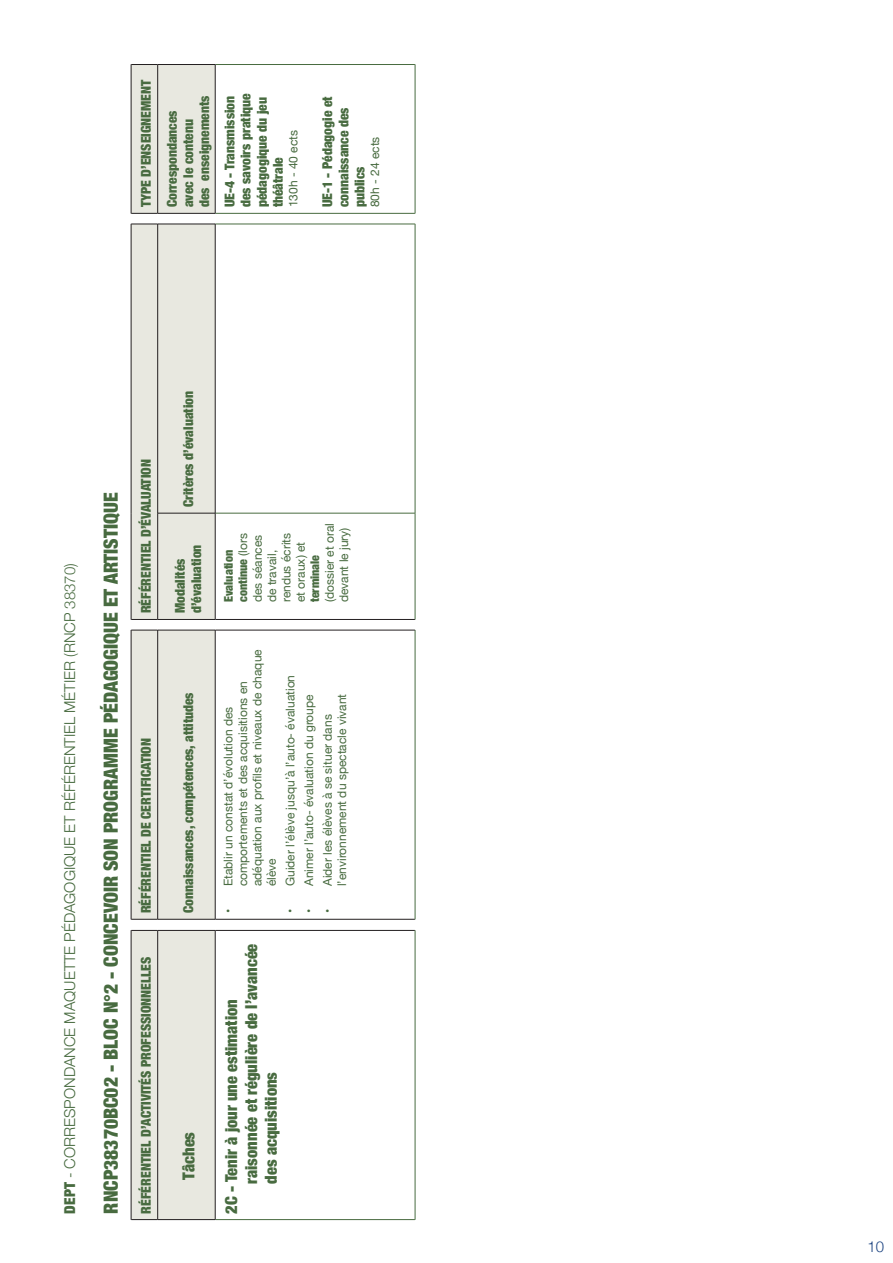
<style>
.page{position:relative;width:893px;height:1263px;background:#fff}
.page>*{position:absolute;margin:0;border:0;box-sizing:border-box;transform-origin:0 0}
.t1{font:900 condensed 19.5px "Helvetica Neue";color:#486b40}
.t2{font:900 condensed 16.5px/19.8px "Helvetica Neue";color:#486b40}
.t3{font:300 15px "Helvetica Neue";color:#486b40}
.t4{font:300 15px "Helvetica Neue";color:#1a4280}
.t5{font:900 condensed 13.5px/16.2px "Helvetica Neue";color:#486b40}
.t6{font:12px/14.4px "Helvetica Neue";color:#486b40}
.s1{font-weight:900;font-stretch:condensed}
</style>
<div class="page">
<div style="left:131px;top:65px;width:84px;height:1154px;background:#e8e8e0"></div>
<hr style="left:215px;top:930px;width:200px;height:1px;background:#231f20">
<hr style="left:215px;top:919px;width:200px;height:1px;background:#231f20">
<hr style="left:215px;top:1219px;width:200px;height:1px;background:#486b40">
<hr style="left:415px;top:930px;width:1px;height:290px;background:#486b40">
<hr style="left:215px;top:513px;width:200px;height:1px;background:#486b40">
<hr style="left:215px;top:224px;width:200px;height:1px;background:#486b40">
<hr style="left:215px;top:213px;width:200px;height:1px;background:#486b40">
<hr style="left:215px;top:64px;width:200px;height:1px;background:#486b40">
<hr style="left:415px;top:630px;width:1px;height:289px;background:#486b40">
<hr style="left:415px;top:513px;width:1px;height:107px;background:#486b40">
<hr style="left:415px;top:224px;width:1px;height:289px;background:#486b40">
<hr style="left:415px;top:64px;width:1px;height:150px;background:#486b40">
<hr style="left:131px;top:930px;width:1px;height:290px;background:#231f20">
<svg style="left:131px;top:1219px;width:26px;height:1px"></svg>
<svg style="left:131px;top:930px;width:26px;height:1px"></svg>
<svg style="left:132px;top:630px;width:25px;height:1px"></svg>
<hr style="left:157px;top:930px;width:1px;height:290px;background:#231f20">
<hr style="left:158px;top:1219px;width:57px;height:1px;background:#231f20">
<hr style="left:158px;top:930px;width:57px;height:1px;background:#231f20">
<hr style="left:158px;top:630px;width:57px;height:1px;background:#231f20">
<hr style="left:215px;top:930px;width:1px;height:290px;background:#231f20">
<hr style="left:215px;top:630px;width:200px;height:1px;background:#231f20">
<hr style="left:131px;top:630px;width:1px;height:289px;background:#231f20">
<svg style="left:131px;top:919px;width:26px;height:1px"></svg>
<hr style="left:131px;top:513px;width:1px;height:107px;background:#231f20">
<svg style="left:131px;top:619px;width:26px;height:1px"></svg>
<hr style="left:131px;top:224px;width:1px;height:289px;background:#231f20">
<svg style="left:131px;top:224px;width:26px;height:1px"></svg>
<hr style="left:157px;top:630px;width:1px;height:289px;background:#231f20">
<hr style="left:158px;top:919px;width:57px;height:1px;background:#231f20">
<hr style="left:157px;top:513px;width:1px;height:107px;background:#231f20">
<hr style="left:158px;top:619px;width:57px;height:1px;background:#231f20">
<hr style="left:157px;top:224px;width:1px;height:289px;background:#231f20">
<hr style="left:158px;top:513px;width:57px;height:1px;background:#231f20">
<hr style="left:158px;top:224px;width:57px;height:1px;background:#231f20">
<hr style="left:215px;top:630px;width:1px;height:289px;background:#231f20">
<hr style="left:215px;top:513px;width:1px;height:107px;background:#231f20">
<hr style="left:215px;top:619px;width:200px;height:1px;background:#231f20">
<hr style="left:215px;top:224px;width:1px;height:289px;background:#231f20">
<hr style="left:131px;top:64px;width:1px;height:150px;background:#231f20">
<svg style="left:131px;top:213px;width:26px;height:1px"></svg>
<svg style="left:131px;top:64px;width:26px;height:1px"></svg>
<hr style="left:157px;top:64px;width:1px;height:150px;background:#231f20">
<hr style="left:158px;top:213px;width:57px;height:1px;background:#231f20">
<hr style="left:158px;top:64px;width:57px;height:1px;background:#231f20">
<hr style="left:215px;top:64px;width:1px;height:150px;background:#231f20">
<p class="t5" style="left:137px;top:207px;width:129px;rotate:-90deg">TYPE D’ENSEIGNEMENT</p>
<p class="t5" style="left:163px;top:207px;width:113px;rotate:-90deg">Correspondances avec le contenu<br>des enseignements</p>
<p class="t5" style="left:221px;top:207px;width:116px;rotate:-90deg">UE-4 - Transmission des savoirs pratique pédagogique du jeu théâtrale</p>
<p class="t6" style="left:287px;top:207px;width:79px;rotate:-90deg">130h - 40 ects</p>
<p class="t5" style="left:319px;top:207px;width:112px;rotate:-90deg">UE-1 - Pédagogie et connaissance des publics</p>
<p class="t6" style="left:368px;top:207px;width:72px;rotate:-90deg">80h - 24 ects</p>
<p class="t3" style="left:58px;top:1213px;width:652px;rotate:-90deg"><span class="s1">DEPT</span> - CORRESPONDANCE MAQUETTE PÉDAGOGIQUE ET RÉFÉRENTIEL MÉTIER (RNCP 38370)</p>
<p class="t1" style="left:95px;top:1213px;width:722px;rotate:-90deg">RNCP38370BC02 - BLOC N°2 - CONCEVOIR SON PROGRAMME PÉDAGOGIQUE ET ARTISTIQUE</p>
<p class="t5" style="left:137px;top:613px;width:156px;rotate:-90deg">RÉFÉRENTIEL D’ÉVALUATION</p>
<p class="t5" style="left:137px;top:913px;width:177px;rotate:-90deg">RÉFÉRENTIEL DE CERTIFICATION</p>
<p class="t5" style="left:137px;top:1213px;width:259px;rotate:-90deg">RÉFÉRENTIEL D’ACTIVITÉS PROFESSIONNELLES</p>
<p class="t5" style="left:179px;top:507px;width:118px;rotate:-90deg">Critères d’évaluation</p>
<p class="t5" style="left:171px;top:613px;width:70px;rotate:-90deg">Modalités d’évaluation</p>
<p class="t5" style="left:179px;top:913px;width:222px;rotate:-90deg">Connaissances, compétences, attitudes</p>
<p class="t2" style="left:178px;top:1180px;width:49px;rotate:-90deg">Tâches</p>
<p class="t6" style="left:222px;top:602px;width:81px;rotate:-90deg"><span class="s1">Evaluation continue</span> (lors des séances de travail, rendus écrits et oraux) et <span class="s1">terminale </span>(dossier et oral devant le jury)</p>
<p class="t6" style="left:222px;top:886px;width:238px;text-indent:-27px;rotate:-90deg">• Etablir un constat d’évolution des comportements et des acquisitions en adéquation aux profils et niveaux de chaque élève</p>
<p class="t6" style="left:284px;top:913px;width:240px;rotate:-90deg">• Guider l’élève jusqu’à l’auto- évaluation</p>
<p class="t6" style="left:302px;top:913px;width:220px;rotate:-90deg">• Animer l’auto- évaluation du groupe</p>
<p class="t6" style="left:321px;top:886px;width:194px;text-indent:-27px;rotate:-90deg">• Aider les élèves à se situer dans l’environnement du spectacle vivant</p>
<p class="t2" style="left:221px;top:1184px;width:242px;text-indent:-30px;rotate:-90deg">2C - Tenir à jour une estimation raisonnée et régulière de l’avancée des acquisitions</p>
<p class="t4" style="left:867px;top:1234px;width:18px">10</p>
</div>
